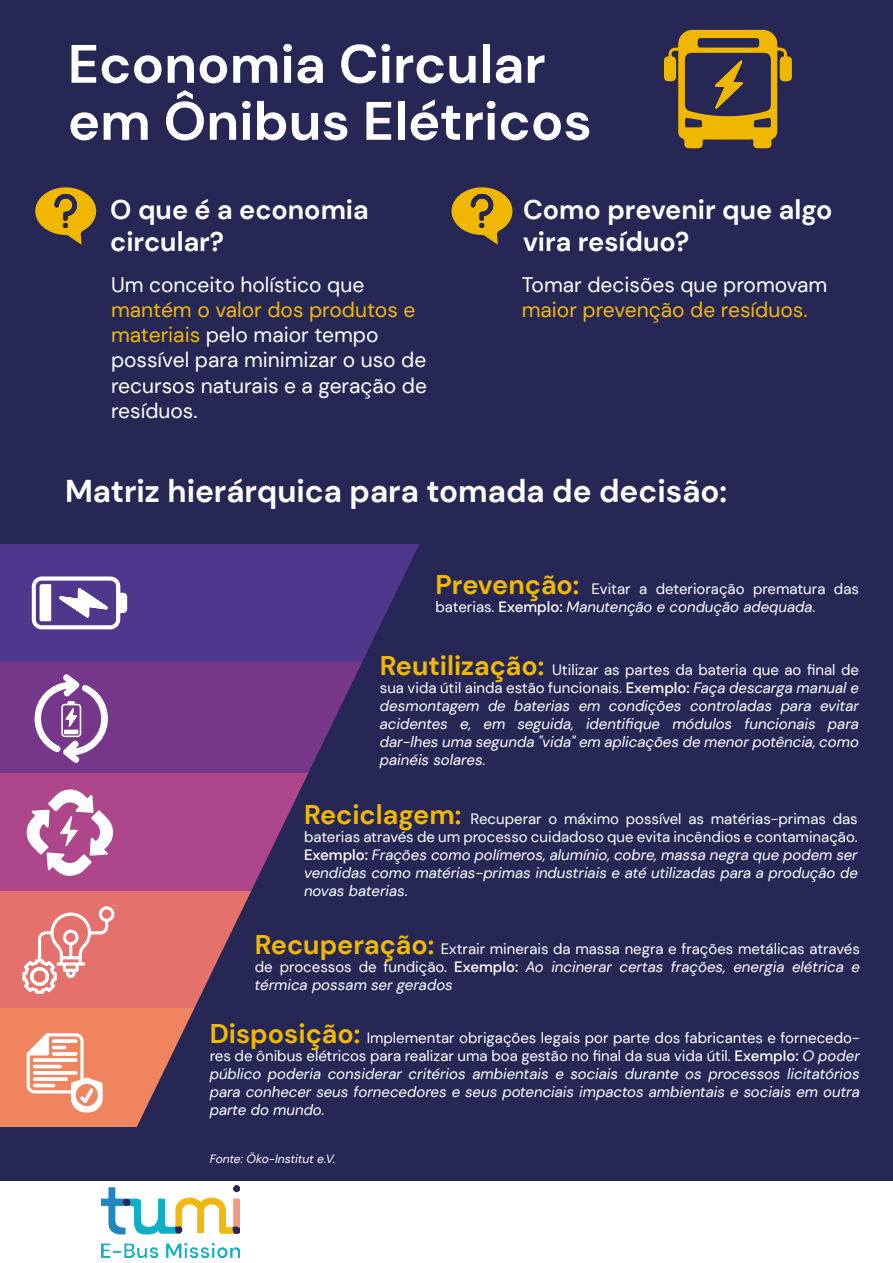
<style>
.page{position:relative;width:893px;height:1263px;background:#272756}
.page>*{position:absolute;margin:0;border:0;box-sizing:border-box;transform-origin:0 0}
.t1{font:700 54px/57px "DM Sans";color:#fff}
.t2{font:700 31.5px "DM Sans";color:#fff}
.t3{font:700 27px/32.4px "DM Sans";color:#fff}
.t4{font:21px/25.2px "DM Sans";color:#fff}
.t5{font:21px "DM Sans";color:#f1b905}
.t6{font:italic 15px/18px "DM Sans";color:#fff;text-align:justify}
.t7{font:15px/18px "DM Sans";color:#fff}
.t8{font:italic 12px "DM Sans";color:#fff}
.s1{color:#f1b905}
.s2{font-weight:700;font-size:27px;color:#f1b904}
.s3{font-weight:500}
.s4{font-style:italic}
.s5{font-weight:700;font-style:normal;font-size:27px;color:#f1b904}
.s6{font-style:normal}
.s7{font-weight:500;font-style:normal}
</style>
<div class="page">
<div style="left:0;top:544px;width:814px;height:119px;background:#4e378c"></div>
<div style="left:0;top:662px;width:814px;height:112px;background:#76378b"></div>
<div style="left:0;top:774px;width:814px;height:118px;background:#ad468a"></div>
<div style="left:0;top:891px;width:814px;height:118px;background:#e4716b"></div>
<div style="left:0;top:1008px;width:814px;height:119px;background:#f0845f"></div>
<svg style="left:131px;top:544px;width:683px;height:583px;fill:#272756"></svg>
<svg style="left:35px;top:187px;width:62px;height:58px"></svg>
<svg style="left:451px;top:187px;width:62px;height:58px"></svg>
<svg style="left:32px;top:576px;width:95px;height:53px"></svg>
<svg style="left:664px;top:30px;width:128px;height:118px"></svg>
<svg style="left:34px;top:674px;width:74px;height:89px"></svg>
<svg style="left:22px;top:905px;width:93px;height:89px"></svg>
<svg style="left:27px;top:1033px;width:76px;height:80px"></svg>
<svg style="left:26px;top:789px;width:87px;height:87px"></svg>
<div style="left:0;top:1181px;width:893px;height:82px;background:#fff"></div>
<img style="left:102px;top:1185px;width:138px;height:72px">
<h1 class="t1" style="left:68px;top:37px;width:525px">Economia Circular em Ônibus Elétricos</h1>
<h3 class="t3" style="left:110px;top:194px;width:260px">O que é a economia circular?</h3>
<h3 class="t4" style="left:111px;top:273px;width:255px">Um conceito holístico que</h3>
<h3 class="t4" style="left:111px;top:299px;width:318px"><span class="s1">mantém o valor dos produtos e materiais</span> pelo maior tempo possível para minimizar o uso de recursos naturais e a geração de resíduos.</h3>
<h3 class="t3" style="left:523px;top:194px;width:311px">Como prevenir que algo vira resíduo?</h3>
<h3 class="t4" style="left:522px;top:273px;width:307px">Tomar decisões que promovam</h3>
<h3 class="t5" style="left:522px;top:300px;width:287px">maior prevenção de resíduos.</h3>
<h2 class="t2" style="left:65px;top:473px;width:664px">Matriz hierárquica para tomada de decisão:</h2>
<p class="t7" style="left:435px;top:581px;width:425px"><span class="s2">Prevenção:</span> Evitar a deterioração prematura das baterias. <span class="s3">Exemplo:</span> <span class="s4">Manutenção e condução adequada.</span></p>
<p class="t6" style="left:380px;top:661px;width:481px"><span class="s5">Reutilização:</span> <span class="s6">Utilizar as partes da bateria que ao final de sua vida útil ainda estão funcionais.</span> <span class="s7">Exemplo:</span> Faça descarga manual e desmontagem de baterias em condições controladas para evitar acidentes e, em seguida, identifique módulos funcionais para dar-lhes uma segunda "vida" em aplicações de menor potência, como painéis solares.</p>
<p class="t6" style="left:304px;top:810px;width:555px"><span class="s5">Reciclagem:</span> <span class="s6">Recuperar o máximo possível as matérias-primas das baterias através de um processo cuidadoso que evita incêndios e contaminação.<br></span><span class="s7">Exemplo:</span> Frações como polímeros, alumínio, cobre, massa negra que podem ser vendidas como matérias-primas industriais e até utilizadas para a produção de novas baterias.</p>
<p class="t7" style="left:255px;top:941px;width:606px;text-align:justify"><span class="s2">Recuperação:</span> Extrair minerais da massa negra e frações metálicas através de processos de fundição. <span class="s3">Exemplo:</span> <span class="s4">Ao incinerar certas frações, energia elétrica e térmica possam ser gerados</span></p>
<p class="t6" style="left:210px;top:1029px;width:652px"><span class="s5">Disposição:</span> <span class="s6">Implementar obrigações legais por parte dos fabricantes e fornecedo&shy;res de ônibus elétricos para realizar uma boa gestão no final da sua vida útil.</span> <span class="s7">Exemplo:</span> O poder público poderia considerar critérios ambientais e sociais durante os processos licitatórios para conhecer seus fornecedores e seus potenciais impactos ambientais e sociais em outra parte do mundo.</p>
<p class="t8" style="left:210px;top:1153px;width:127px">Fonte: Öko-Institut e.V.</p>
</div>
